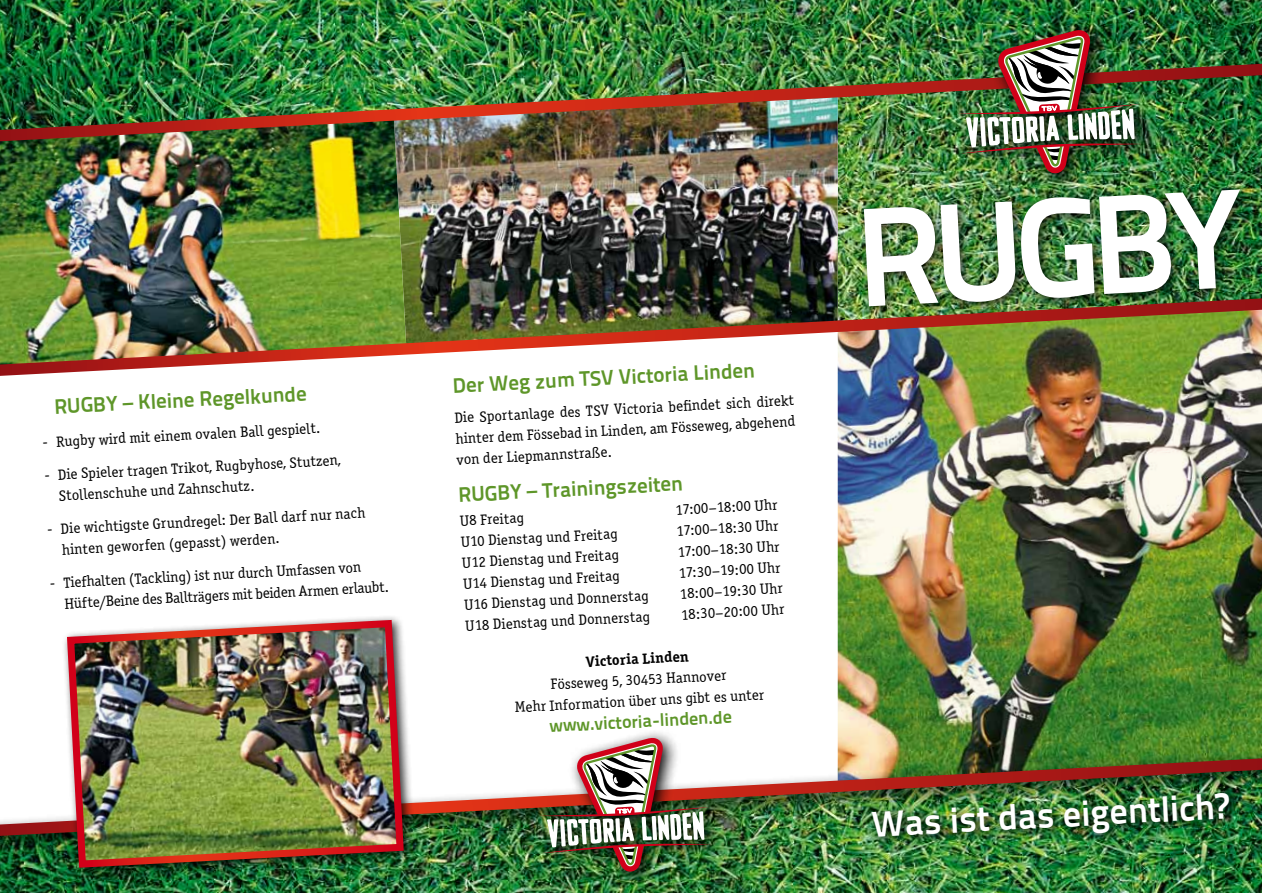
<style>
.page{position:relative;width:1263px;height:893px;background:#fff}
.page>*{position:absolute;margin:0;border:0;box-sizing:border-box;transform-origin:0 0}
.t1{font:140.55px "Titillium Text 22 L 800 wt";color:#fff}
.t2{font:36px "Titillium Text 22 L 800 wt";color:#fff}
.t3{font:21px "Titillium Text 22 L 800 wt";color:#5e9629}
.t4{font:18px "Titillium Text 22 L 800 wt";color:#5e9629}
.t5{font:15px/21px "Officina Serif Book A";color:#000}
.t6{font:15px "Officina Serif Bold A";color:#000}
</style>
<div class="page">
<img style="left:0;top:0;width:1262px;height:893px">
<img style="left:838px;top:376px;width:424px;height:372px">
<svg style="left:0;top:376px;width:838px;height:372px"></svg>
<img style="left:406px;top:141px;width:432px;height:157px">
<img style="left:0;top:141px;width:406px;height:157px">
<img style="left:0;top:64px;width:1262px;height:77px">
<img style="left:0;top:298px;width:1262px;height:78px">
<div style="left:0;top:748px;width:1262px;height:110px;background:#000;opacity:.75"></div>
<img style="left:0;top:758px;width:1262px;height:78px">
<div style="left:858px;top:183px;width:393px;height:135px;background:#000;opacity:.75"></div>
<img style="left:954px;top:21px;width:200px;height:170px">
<img style="left:958px;top:30px;width:184px;height:149px">
<img style="left:536px;top:728px;width:188px;height:161px">
<img style="left:540px;top:737px;width:172px;height:139px">
<img style="left:866px;top:786px;width:375px;height:62px">
<div style="left:61px;top:614px;width:354px;height:266px;background:#000;opacity:.8"></div>
<img style="left:63px;top:616px;width:344px;height:255px">
<h3 class="t3" style="left:53px;top:390px;width:254px;rotate:-3deg">RUGBY – Kleine Regelkunde</h3>
<p class="t5" style="left:42px;top:432px;width:280px;rotate:-3deg">- Rugby wird mit einem ovalen Ball gespielt.</p>
<p class="t5" style="left:57px;top:464px;width:285px;text-indent:-14px;rotate:-3deg">- Die Spieler tragen Trikot, Rugbyhose, Stutzen,<br>Stollenschuhe und Zahnschutz.</p>
<p class="t5" style="left:60px;top:518px;width:307px;text-indent:-14px;rotate:-3deg">- Die wichtigste Grundregel: Der Ball darf nur nach hinten geworfen (gepasst) werden.</p>
<p class="t5" style="left:63px;top:572px;width:326px;text-indent:-14px;rotate:-3deg">- Tiefhalten (Tackling) ist nur durch Umfassen von<br>Hüfte/Beine des Ballträgers mit beiden Armen erlaubt.</p>
<h3 class="t3" style="left:452px;top:369px;width:304px;rotate:-3deg">Der Weg zum TSV Victoria Linden</h3>
<p class="t5" style="left:454px;top:407px;width:342px;text-align:justify;rotate:-3deg">Die Sportanlage des TSV Victoria befi ndet sich direkt hinter dem Fössebad in Linden, am Fösseweg, abgehend von der Liepmannstraße.</p>
<h3 class="t3" style="left:458px;top:478px;width:226px;rotate:-3deg">RUGBY – Trainingszeiten</h3>
<p class="t5" style="left:459px;top:510px;width:66px;rotate:-3deg">U8 Freitag</p>
<p class="t5" style="left:675px;top:499px;width:104px;rotate:-3deg">17:00–18:00 Uhr</p>
<p class="t5" style="left:676px;top:520px;width:103px;rotate:-3deg">17:00–18:30 Uhr</p>
<p class="t5" style="left:460px;top:531px;width:158px;rotate:-3deg">U10 Dienstag und Freitag</p>
<p class="t5" style="left:677px;top:541px;width:104px;rotate:-3deg">17:00–18:30 Uhr</p>
<p class="t5" style="left:461px;top:552px;width:159px;rotate:-3deg">U12 Dienstag und Freitag</p>
<p class="t5" style="left:678px;top:562px;width:103px;rotate:-3deg">17:30–19:00 Uhr</p>
<p class="t5" style="left:463px;top:573px;width:158px;rotate:-3deg">U14 Dienstag und Freitag</p>
<p class="t5" style="left:679px;top:583px;width:105px;rotate:-3deg">18:00–19:30 Uhr</p>
<p class="t5" style="left:464px;top:594px;width:186px;rotate:-3deg">U16 Dienstag und Donnerstag</p>
<p class="t5" style="left:680px;top:604px;width:105px;rotate:-3deg">18:30–20:00 Uhr</p>
<p class="t6" style="left:585px;top:652px;width:105px;rotate:-3deg">Victoria Linden</p>
<p class="t5" style="left:513px;top:676px;width:251px;text-align:center;rotate:-3deg">Fösseweg 5, 30453 Hannover<br>Mehr Information über uns gibt es unter</p>
<p class="t4" style="left:549px;top:712px;width:184px;rotate:-3deg">www.victoria-linden.de</p>
<p class="t5" style="left:465px;top:615px;width:186px;rotate:-3deg">U18 Dienstag und Donnerstag</p>
<h1 class="t1" style="left:850px;top:150px;width:391px;rotate:-3deg">RUGBY</h1>
<h2 class="t2" style="left:870px;top:796px;width:359px;rotate:-3deg">Was ist das eigentlich?</h2>
</div>
